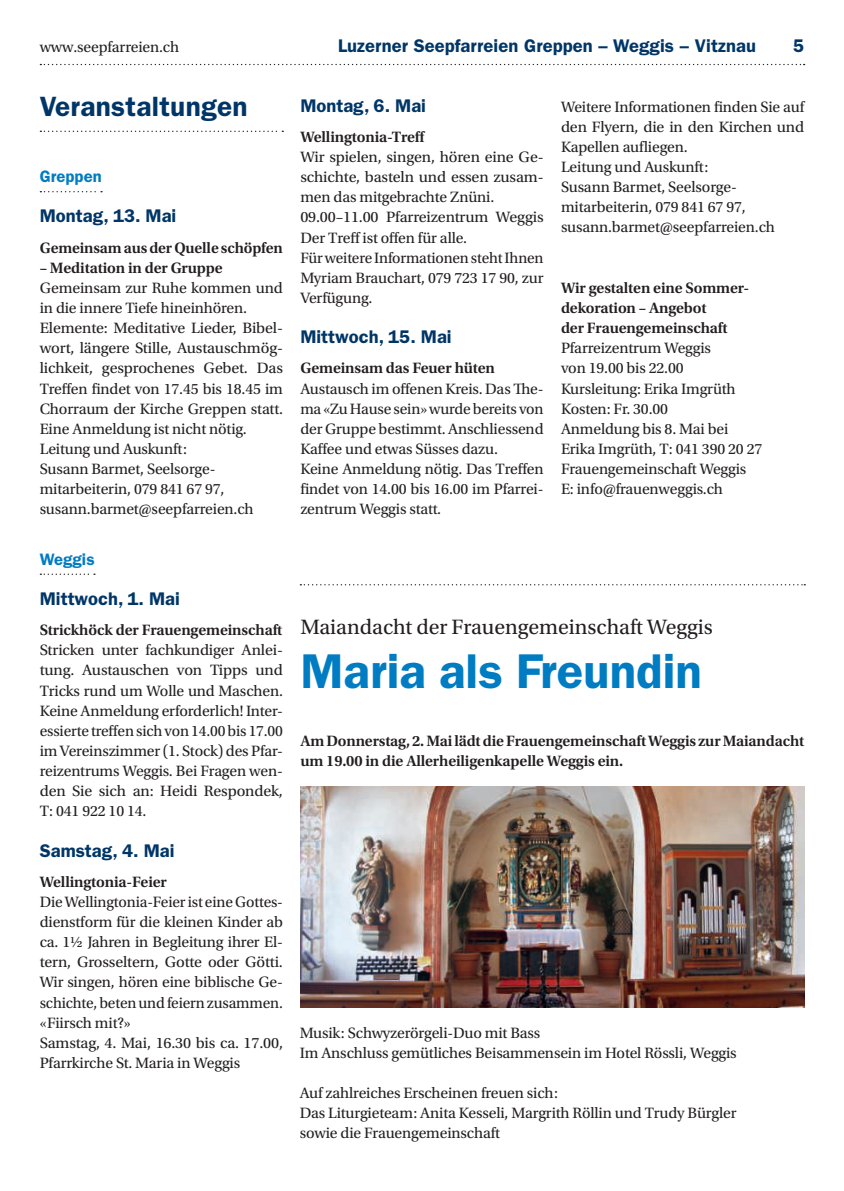
<style>
.page{position:relative;width:844px;height:1191px;background:#fff}
.page>*{position:absolute;margin:0;border:0;box-sizing:border-box;transform-origin:0 0}
.t1{font:600 49px "ITC Franklin Gothic Std";color:#007cc2}
.t2{font:600 28px "ITC Franklin Gothic Std";letter-spacing:.01em;color:#003667}
.t3{font:21.88px "Utopia Std";color:#231f20}
.t4{font:600 18.38px "ITC Franklin Gothic Std";color:#003667}
.t5{font:600 16.62px "ITC Franklin Gothic Std";letter-spacing:.005em;color:#007cc2}
.t6{font:15.75px/20.1px "Utopia Std";letter-spacing:-.01em;color:#231f20}
.t7{font:600 15.75px/20.1px "Utopia Std";letter-spacing:-.01em;color:#231f20}
</style>
<div class="page">
<svg style="left:40px;top:64px;width:764px;height:1px"></svg>
<svg style="left:40px;top:131px;width:243px;height:1px"></svg>
<svg style="left:40px;top:191px;width:62px;height:1px"></svg>
<svg style="left:40px;top:573px;width:55px;height:2px"></svg>
<svg style="left:300px;top:584px;width:505px;height:1px"></svg>
<img style="left:300px;top:786px;width:504px;height:221px">
<p class="t6" style="left:40px;top:37px;width:141px">www.seepfarreien.ch</p>
<p class="t4" style="left:338px;top:35px;width:419px">Luzerner Seepfarreien Greppen – Weggis – Vitznau</p>
<p class="t4" style="left:793px;top:35px;width:13px">5</p>
<h2 class="t2" style="left:40px;top:90px;width:209px">Veranstaltungen</h2>
<p class="t5" style="left:40px;top:167px;width:64px">Greppen</p>
<p class="t4" style="left:40px;top:205px;width:138px">Montag, 13. Mai</p>
<p class="t7" style="left:40px;top:238px;width:245px">Gemeinsam aus der Quelle schöpfen</p>
<p class="t7" style="left:40px;top:258px;width:184px">– Meditation in der Gruppe</p>
<p class="t6" style="left:40px;top:278px;width:245px">Gemeinsam zur Ruhe kommen und in die innere Tiefe hineinhören.<br>Elemente: Meditative Lieder, Bibel&shy;wort, längere Stille, Austauschmög&shy;lichkeit, gesprochenes Gebet. Das<br>Treffen findet von 17.45 bis 18.45 im<br>Chorraum der Kirche Greppen statt.<br>Eine Anmeldung ist nicht nötig.<br>Leitung und Auskunft:<br>Susann Barmet, Seelsorge&shy;mitarbeiterin, 079 841 67 97, susann.barmet@seepfarreien.ch</p>
<p class="t5" style="left:40px;top:549px;width:56px">Weggis</p>
<p class="t4" style="left:40px;top:588px;width:142px">Mittwoch, 1. Mai</p>
<p class="t7" style="left:40px;top:620px;width:244px">Strickhöck der Frauengemeinschaft</p>
<p class="t6" style="left:40px;top:640px;width:245px;text-align:justify">Stricken unter fachkundiger Anlei&shy;tung. Austauschen von Tipps und Tricks rund um Wolle und Maschen.<br>Keine Anmeldung erforderlich! Inter&shy;essierte treffen sich von 14.00 bis 17.00 im Vereinszimmer (1. Stock) des Pfar&shy;reizentrums Weggis. Bei Fragen wen&shy;den Sie sich an: Heidi Respondek, T: 041 922 10 14.</p>
<p class="t4" style="left:40px;top:839px;width:136px">Samstag, 4. Mai</p>
<p class="t7" style="left:40px;top:871px;width:129px">Wellingtonia-Feier</p>
<p class="t6" style="left:40px;top:892px;width:245px">Die Wellingtonia-Feier ist eine Gottes&shy;dienstform für die kleinen Kinder ab ca. 11/2 Jahren in Begleitung ihrer El&shy;tern, Grosseltern, Gotte oder Götti.<br>Wir singen, hören eine biblische Ge&shy;schichte, beten und feiern zusammen. «Fiirsch mit?»<br>Samstag, 4. Mai, 16.30 bis ca. 17.00, Pfarrkirche St. Maria in Weggis</p>
<p class="t4" style="left:300px;top:94px;width:127px">Montag, 6. Mai</p>
<p class="t7" style="left:300px;top:127px;width:126px">Wellingtonia-Treff</p>
<p class="t6" style="left:300px;top:147px;width:245px">Wir spielen, singen, hören eine Ge&shy;schichte, basteln und essen zusam&shy;men das mitgebrachte Znüni.<br>09.00–11.00 Pfarreizentrum Weggis<br>Der Treff ist offen für alle.<br>Für weitere Informationen steht Ihnen<br>Myriam Brauchart, 079 723 17 90, zur<br>Verfügung.</p>
<p class="t4" style="left:300px;top:326px;width:153px">Mittwoch, 15. Mai</p>
<p class="t7" style="left:300px;top:358px;width:196px">Gemeinsam das Feuer hüten</p>
<p class="t6" style="left:300px;top:378px;width:245px">Austausch im offenen Kreis. Das The&shy;ma «Zu Hause sein» wurde bereits von der Gruppe bestimmt. Anschliessend Kaffee und etwas Süsses dazu.<br>Keine Anmeldung nötig. Das Treffen findet von 14.00 bis 16.00 im Pfarrei&shy;zentrum Weggis statt.</p>
<p class="t6" style="left:561px;top:97px;width:245px">Weitere Informationen finden Sie auf den Flyern, die in den Kirchen und<br>Kapellen aufliegen.<br>Leitung und Auskunft:<br>Susann Barmet, Seelsorge&shy;mitarbeiterin, 079 841 67 97, susann.barmet@seepfarreien.ch</p>
<p class="t7" style="left:561px;top:278px;width:188px">Wir gestalten eine Sommer&shy;dekoration – Angebot<br>der Frauengemeinschaft</p>
<p class="t6" style="left:561px;top:338px;width:203px">Pfarreizentrum Weggis<br>von 19.00 bis 22.00<br>Kursleitung: Erika Imgrüth<br>Kosten: Fr. 30.00<br>Anmeldung bis 8. Mai bei<br>Erika Imgrüth, T: 041 390 20 27<br>Frauengemeinschaft Weggis<br>E: info@frauenweggis.ch</p>
<h3 class="t3" style="left:300px;top:615px;width:414px">Maiandacht der Frauengemeinschaft Weggis</h3>
<h1 class="t1" style="left:300px;top:642px;width:403px">Maria als Freundin</h1>
<p class="t7" style="left:300px;top:731px;width:505px">Am Donnerstag, 2. Mai lädt die Frauengemeinschaft Weggis zur Maiandacht um 19.00 in die Allerheiligenkapelle Weggis ein.</p>
<p class="t6" style="left:299px;top:1022px;width:438px">Musik: Schwyzerörgeli-Duo mit Bass<br>Im Anschluss gemütliches Beisammensein im Hotel Rössli, Weggis</p>
<p class="t6" style="left:299px;top:1083px;width:438px">Auf zahlreiches Erscheinen freuen sich:<br>Das Liturgieteam: Anita Kesseli, Margrith Röllin und Trudy Bürgler sowie die Frauengemeinschaft</p>
</div>
